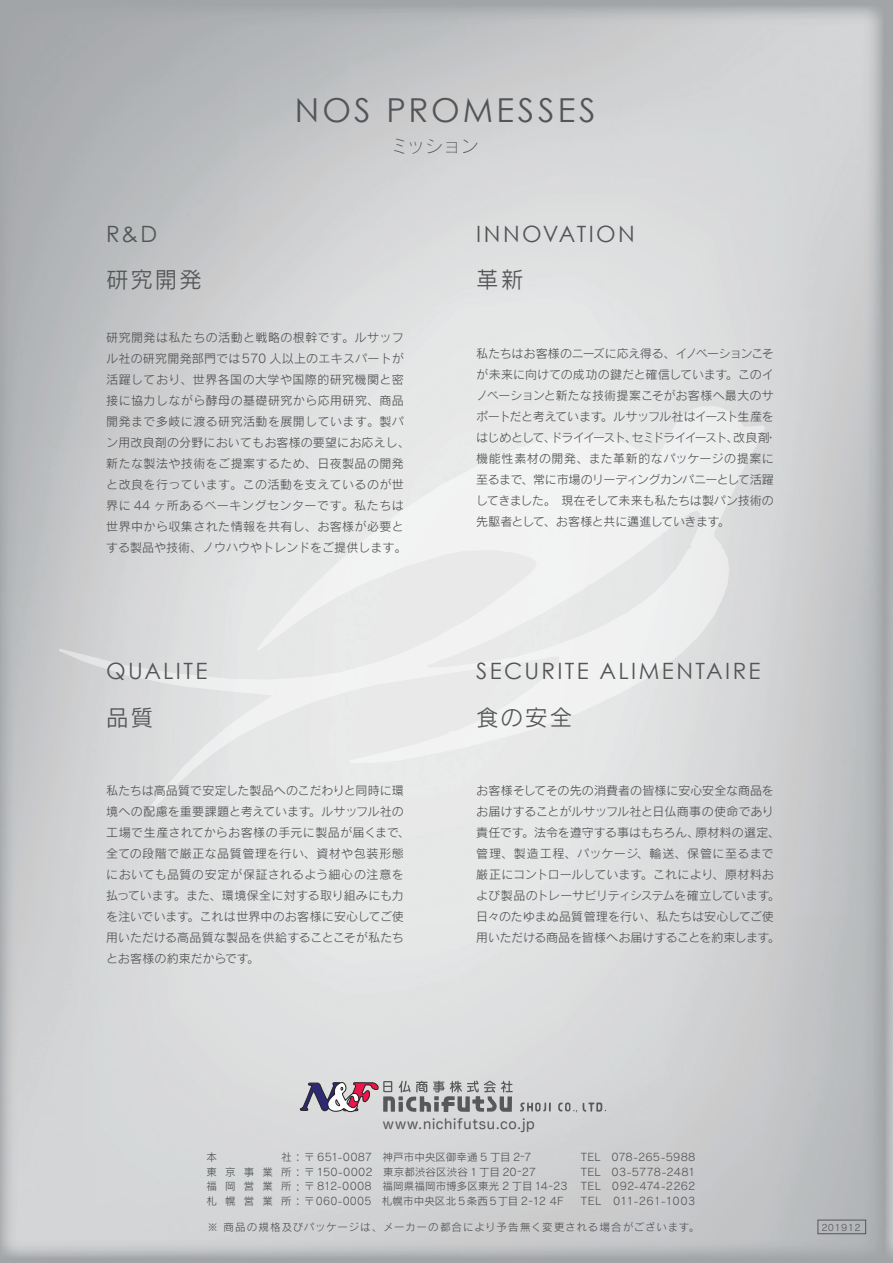
<style>
.page{position:relative;width:893px;height:1263px;background:#fff}
.page>*{position:absolute;margin:0;border:0;box-sizing:border-box;transform-origin:0 0}
.t1{font:33px "Century Gothic";letter-spacing:.1em;color:#545557}
.t2{font:22.5px "Century Gothic";letter-spacing:.105em;color:#545557}
.t3{font:22.5px "Rodin Pro M";letter-spacing:.085em;color:#545557}
.t4{font:18px "Rodin Pro L";letter-spacing:-.015em;color:#545557}
.t5{font:13.8px "Hira Maru Pro N W4";letter-spacing:.05em;color:#545557}
.t6{font:12px/21px "Rodin Pro M";letter-spacing:.035em;color:#545557}
.t7{font:12px/21px "Rodin Pro M";letter-spacing:-.02em;color:#545557}
.t8{font:12px/21px "Rodin Pro M";letter-spacing:.015em;color:#545557}
.t9{font:12px/21px "Rodin Pro M";letter-spacing:-.005em;color:#545557}
.t10{font:10.5px/14.9px "Rodin Pro M";letter-spacing:.025em;color:#545557;text-align:justify}
.t11{font:10.5px "Rodin Pro M";letter-spacing:.005em;color:#545557}
.t12{font:10.5px "Rodin Pro M";letter-spacing:.075em;color:#545557}
.t13{font:10.5px "Rodin Pro M";letter-spacing:.05em;color:#545557}
.t14{font:9px "Rodin Pro M";letter-spacing:.045em;color:#545557}
.s1{font-size:12px}
</style>
<div class="page">
<svg style="left:59px;top:406px;width:706px;height:411px;fill:#e6e7e7"></svg>
<svg style="left:520px;top:1102px;width:31px;height:10px"></svg>
<svg style="left:300px;top:1081px;width:213px;height:39px;background:#b3aeb3"></svg>
<svg style="left:558px;top:1102px;width:48px;height:10px"></svg>
<div style="left:818px;top:1220px;width:48px;height:14px;border:1px solid #545557"></div>
<h1 class="t1" style="left:295px;top:87px;width:302px">NOS PROMESSES</h1>
<h3 class="t4" style="left:390px;top:135px;width:89px">ミッション</h3>
<h2 class="t2" style="left:106px;top:218px;width:52px">R&amp;D</h2>
<h2 class="t2" style="left:476px;top:218px;width:160px">INNOVATION</h2>
<h2 class="t3" style="left:106px;top:265px;width:97px">研究開発</h2>
<p class="t6" style="left:106px;top:327px;width:305px">研究開発は私たちの活動と戦略の根幹です。ルサッフル社の研究開発部門では570 人以上のエキスパートが活躍しており、世界各国の大学や国際的研究機関と密接に協力しながら酵母の基礎研究から応用研究、商品開発まで多岐に渡る研究活動を展開しています。製パン用改良剤の分野においてもお客様の要望にお応えし、新たな製法や技術をご提案するため、日夜製品の開発と改良を行っています。この活動を支えているのが世界に 44 ヶ所あるベーキングセンターです。私たちは世界中から収集された情報を共有し、お客様が必要とする製品や技術、ノウハウやトレンドをご提供します。</p>
<h2 class="t3" style="left:476px;top:265px;width:49px">革新</h2>
<p class="t7" style="left:476px;top:342px;width:302px">私たちはお客様のニーズに応え得る、イノベーションこそが未来に向けての成功の鍵だと確信しています。このイノベーションと新たな技術提案こそがお客様へ最大のサポートだと考えています。ルサッフル社はイースト生産をはじめとして、ドライイースト、セミドライイースト、改良剤・機能性素材の開発、また革新的なパッケージの提案に至るまで、常に市場のリーディングカンパニーとして活躍してきました。 現在そして未来も私たちは製パン技術の先駆者として、お客様と共に邁進していきます。</p>
<h2 class="t2" style="left:106px;top:655px;width:103px">QUALITE</h2>
<h2 class="t2" style="left:476px;top:655px;width:286px">SECURITE ALIMENTAIRE</h2>
<h2 class="t3" style="left:106px;top:703px;width:48px">品質</h2>
<p class="t8" style="left:106px;top:780px;width:305px">私たちは高品質で安定した製品へのこだわりと同時に環境への配慮を重要課題と考えています。ルサッフル社の工場で生産されてからお客様の手元に製品が届くまで、全ての段階で厳正な品質管理を行い、資材や包装形態においても品質の安定が保証されるよう細心の注意を払っています。また、環境保全に対する取り組みにも力を注いでいます。これは世界中のお客様に安心してご使用いただける高品質な製品を供給することこそが私たちとお客様の約束だからです。</p>
<h2 class="t3" style="left:476px;top:703px;width:98px">食の安全</h2>
<p class="t9" style="left:476px;top:780px;width:305px">お客様そしてその先の消費者の皆様に安心安全な商品をお届けすることがルサッフル社と日仏商事の使命であり責任です。法令を遵守する事はもちろん、原材料の選定、管理、製造工程、パッケージ、輸送、保管に至るまで厳正にコントロールしています。これにより、原材料および製品のトレーサビリティシステムを確立しています。日々のたゆまぬ品質管理を行い、私たちは安心してご使用いただける商品を皆様へお届けすることを約束します。</p>
<p class="t5" style="left:383px;top:1112px;width:153px">www.nichifutsu.co.jp</p>
<p class="t10" style="left:206px;top:1149px;width:12px">本</p>
<p class="t11" style="left:281px;top:1150px;width:252px">社 <span class="s1">:</span> 〒 651-0087　神戸市中央区御幸通 5 丁目 2-7</p>
<p class="t10" style="left:581px;top:1149px;width:116px">TEL　078-265-5988</p>
<p class="t11" style="left:206px;top:1165px;width:331px">東 京 事 業 所 <span class="s1">:</span> 〒 150-0002　東京都渋谷区渋谷 1 丁目 20-27</p>
<p class="t10" style="left:206px;top:1164px;width:490px;text-indent:374px">TEL　03-5778-2481福 岡 営 業 所 <span class="s1">:</span> 〒 812-0008　福岡県福岡市博多区東光 2 丁目 14-23 TEL　092-474-2262札 幌 営 業 所 <span class="s1">:</span> 〒060-0005　札幌市中央区北 5条西 5丁目 2-12 4F</p>
<p class="t13" style="left:581px;top:1194px;width:116px">TEL　011-261-1003</p>
<p class="t12" style="left:207px;top:1220px;width:494px">※ 商品の規格及びパッケージは、メーカーの都合により予告無く変更される場合がございます。</p>
<p class="t14" style="left:821px;top:1221px;width:41px">201912</p>
</div>
